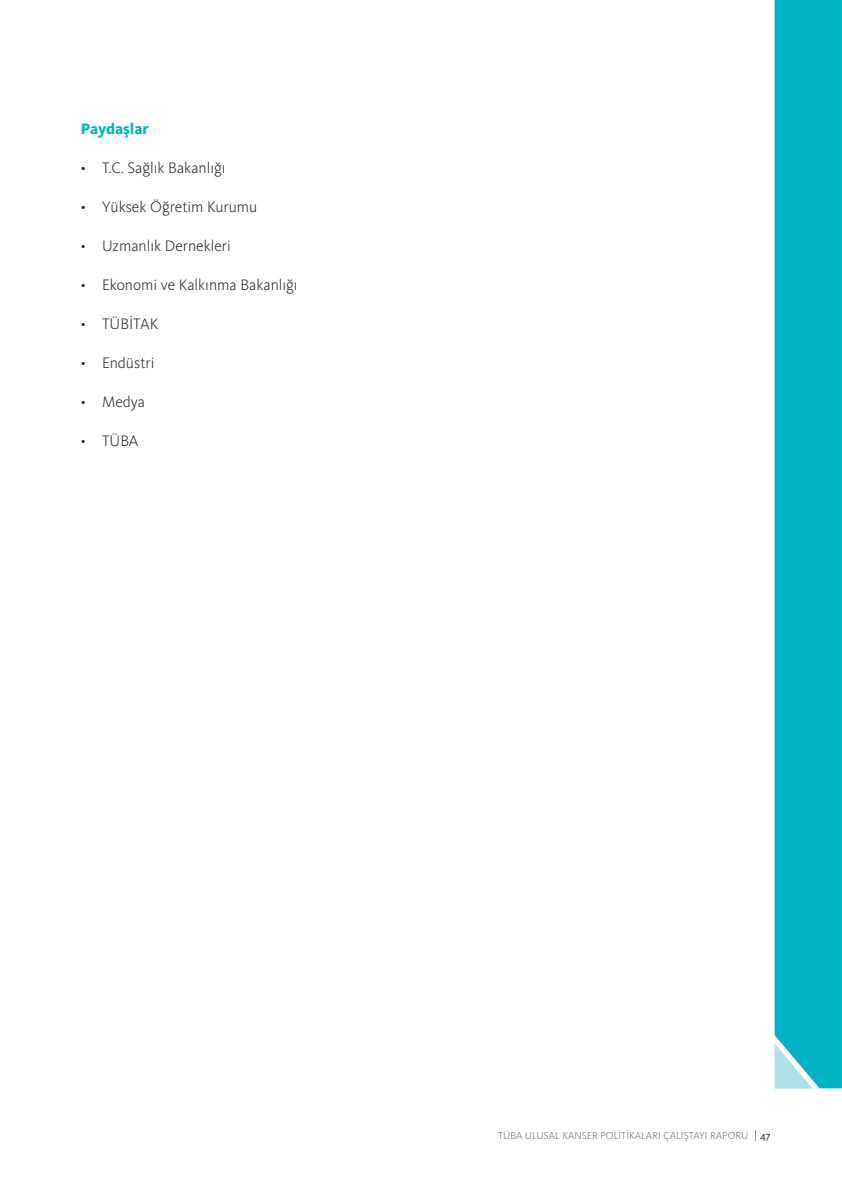
<style>
.page{position:relative;width:842px;height:1195px;background:#fff}
.page>*{position:absolute;margin:0;border:0;box-sizing:border-box;transform-origin:0 0}
.t1{font:300 15.75px "Kievit OT";color:#231f20}
.t2{font:800 15.75px "Kievit OT";color:#00b3c5}
.t3{font:300 10.5px "Kievit OT";color:#6c6d70}
.s1{font-weight:400;color:#231f20}
</style>
<div class="page">
<div style="left:775px;top:0;width:67px;height:1088px;background:#00b3c5"></div>
<svg style="left:775px;top:1043px;width:38px;height:46px;background:#80d5df"></svg>
<p class="t2" style="left:81px;top:120px;width:70px">Paydaşlar</p>
<p class="t1" style="left:81px;top:159px;width:146px">• T.C. Sağlık Bakanlığı</p>
<p class="t1" style="left:81px;top:198px;width:178px">• Yüksek Öğretim Kurumu</p>
<p class="t1" style="left:81px;top:237px;width:152px">• Uzmanlık Dernekleri</p>
<p class="t1" style="left:81px;top:276px;width:218px">• Ekonomi ve Kalkınma Bakanlığı</p>
<p class="t1" style="left:81px;top:315px;width:79px">• TÜBİTAK</p>
<p class="t1" style="left:81px;top:354px;width:75px">• Endüstri</p>
<p class="t1" style="left:81px;top:393px;width:66px">• Medya</p>
<p class="t1" style="left:81px;top:432px;width:59px">• TÜBA</p>
<p class="t3" style="left:498px;top:1129px;width:274px">TÜBA ULUSAL KANSER POLİTİKALARI ÇALIŞTAYI RAPORU <span class="s1">47</span></p>
</div>
